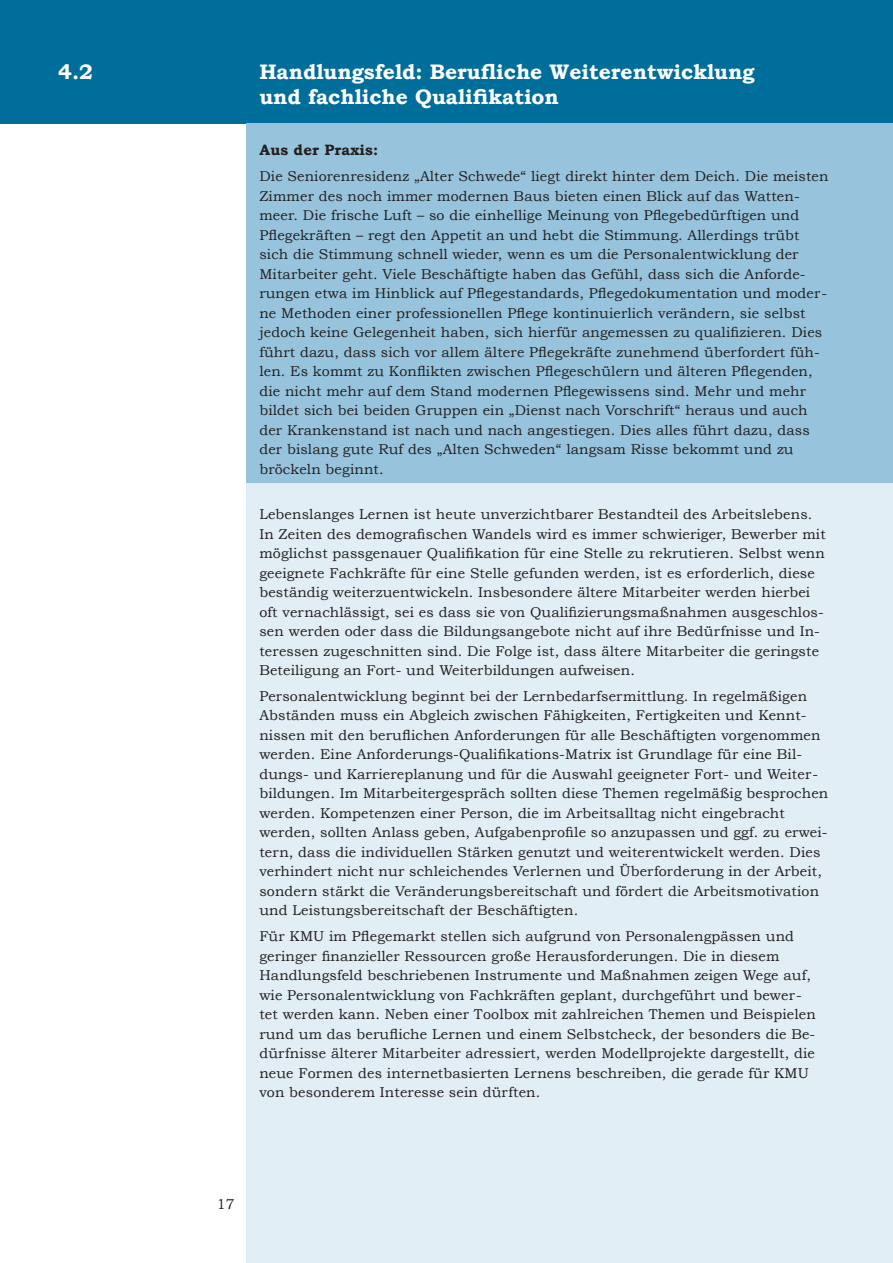
<style>
.page{position:relative;width:893px;height:1263px;background:#fff}
.page>*{position:absolute;margin:0;border:0;box-sizing:border-box;transform-origin:0 0}
.t1{font:700 21px/25.2px "Bookman Old Style";color:#fff}
.t2{font:700 15px "Bookman Old Style";letter-spacing:.01em;color:#231f20}
.t3{font:14.25px/19.5px "Bookman Old Style";letter-spacing:.01em;color:#231f20}
</style>
<div class="page">
<div style="left:0;top:0;width:893px;height:123px;background:#006e9b"></div>
<div style="left:247px;top:123px;width:646px;height:1140px;background:#e1eef5"></div>
<div style="left:247px;top:123px;width:646px;height:360px;background:#97c4dc"></div>
<h1 class="t1" style="left:58px;top:59px;width:36px">4.2</h1>
<h1 class="t1" style="left:259px;top:59px;width:497px">Handlungsfeld: Berufliche Weiterentwicklung und fachliche Qualifikation</h1>
<p class="t2" style="left:259px;top:141px;width:120px">Aus der Praxis:</p>
<p class="t3" style="left:259px;top:167px;width:571px">Die Seniorenresidenz „Alter Schwede“ liegt direkt hinter dem Deich. Die meisten Zimmer des noch immer modernen Baus bieten einen Blick auf das Watten&shy;meer. Die frische Luft – so die einhellige Meinung von Pflegebedürftigen und Pflegekräften – regt den Appetit an und hebt die Stimmung. Allerdings trübt sich die Stimmung schnell wieder, wenn es um die Personalentwicklung der Mitarbeiter geht. Viele Beschäftigte haben das Gefühl, dass sich die Anforde&shy;rungen etwa im Hinblick auf Pflegestandards, Pflegedokumentation und moder&shy;ne Methoden einer professionellen Pflege kontinuierlich verändern, sie selbst jedoch keine Gelegenheit haben, sich hierfür angemessen zu qualifizieren. Dies führt dazu, dass sich vor allem ältere Pflegekräfte zunehmend überfordert füh&shy;len. Es kommt zu Konflikten zwischen Pflegeschülern und älteren Pflegenden, die nicht mehr auf dem Stand modernen Pflegewissens sind. Mehr und mehr bildet sich bei beiden Gruppen ein „Dienst nach Vorschrift“ heraus und auch der Krankenstand ist nach und nach angestiegen. Dies alles führt dazu, dass der bislang gute Ruf des „Alten Schweden“ langsam Risse bekommt und zu bröckeln beginnt.</p>
<p class="t3" style="left:259px;top:504px;width:568px">Lebenslanges Lernen ist heute unverzichtbarer Bestandteil des Arbeitslebens.<br>In Zeiten des demografischen Wandels wird es immer schwieriger, Bewerber mit möglichst passgenauer Qualifikation für eine Stelle zu rekrutieren. Selbst wenn geeignete Fachkräfte für eine Stelle gefunden werden, ist es erforderlich, diese beständig weiterzuentwickeln. Insbesondere ältere Mitarbeiter werden hierbei oft vernachlässigt, sei es dass sie von Qualifizierungsmaßnahmen ausgeschlos&shy;sen werden oder dass die Bildungsangebote nicht auf ihre Bedürfnisse und In&shy;teressen zugeschnitten sind. Die Folge ist, dass ältere Mitarbeiter die geringste Beteiligung an Fort- und Weiterbildungen aufweisen.</p>
<p class="t3" style="left:259px;top:686px;width:570px">Personalentwicklung beginnt bei der Lernbedarfsermittlung. In regelmäßigen Abständen muss ein Abgleich zwischen Fähigkeiten, Fertigkeiten und Kennt&shy;nissen mit den beruflichen Anforderungen für alle Beschäftigten vorgenommen werden. Eine Anforderungs-Qualifikations-Matrix ist Grundlage für eine Bil&shy;dungs- und Karriereplanung und für die Auswahl geeigneter Fort- und Weiter&shy;bildungen. Im Mitarbeitergespräch sollten diese Themen regelmäßig besprochen werden. Kompetenzen einer Person, die im Arbeitsalltag nicht eingebracht werden, sollten Anlass geben, Aufgabenprofile so anzupassen und ggf. zu erwei&shy;tern, dass die individuellen Stärken genutzt und weiterentwickelt werden. Dies verhindert nicht nur schleichendes Verlernen und Überforderung in der Arbeit, sondern stärkt die Veränderungsbereitschaft und fördert die Arbeitsmotivation und Leistungsbereitschaft der Beschäftigten.</p>
<p class="t3" style="left:259px;top:927px;width:558px">Für KMU im Pflegemarkt stellen sich aufgrund von Personalengpässen und geringer finanzieller Ressourcen große Herausforderungen. Die in diesem Handlungsfeld beschriebenen Instrumente und Maßnahmen zeigen Wege auf, wie Personalentwicklung von Fachkräften geplant, durchgeführt und bewer&shy;tet werden kann. Neben einer Toolbox mit zahlreichen Themen und Beispielen rund um das berufliche Lernen und einem Selbstcheck, der besonders die Be&shy;dürfnisse älterer Mitarbeiter adressiert, werden Modellprojekte dargestellt, die neue Formen des internetbasierten Lernens beschreiben, die gerade für KMU von besonderem Interesse sein dürften.</p>
<p class="t3" style="left:217px;top:1195px;width:19px">17</p>
</div>
